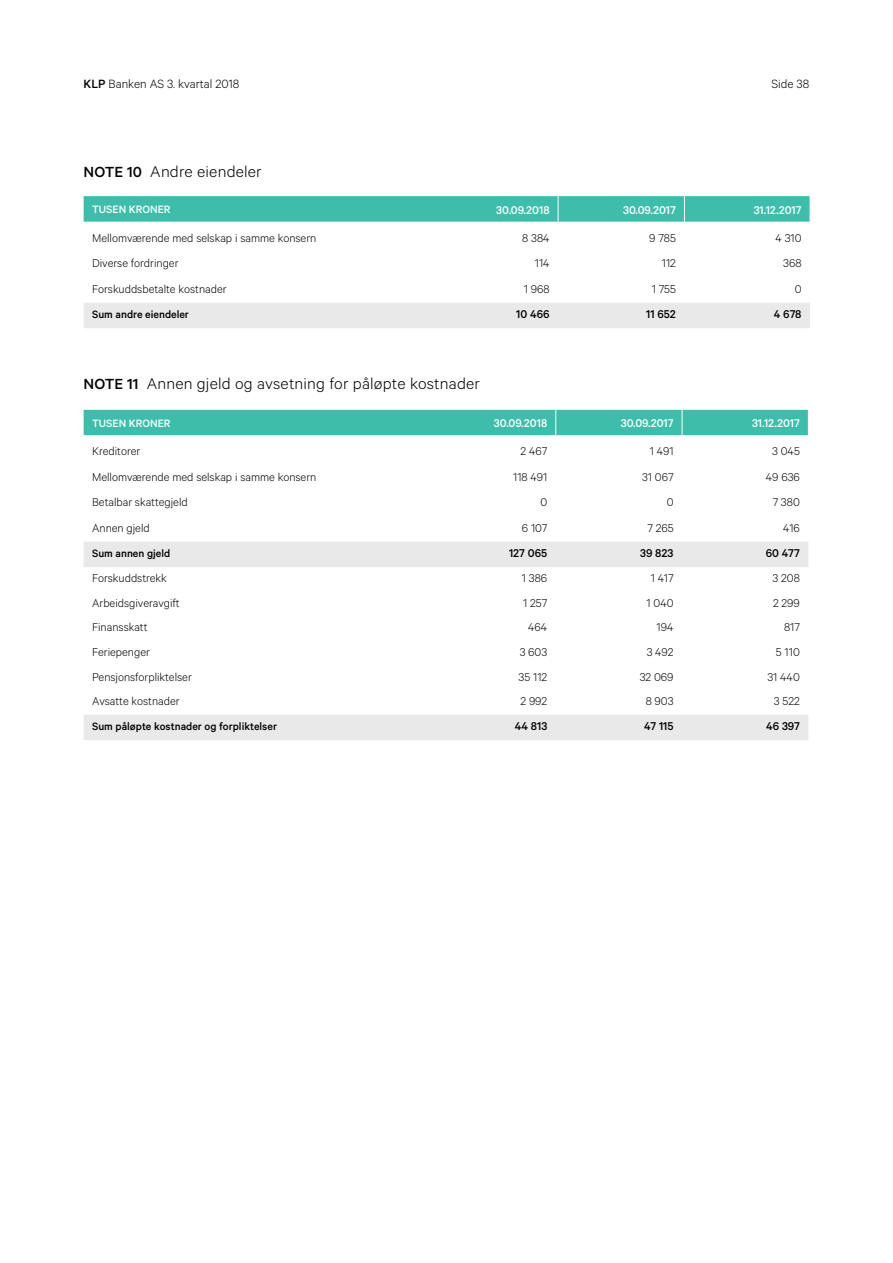
<style>
.page{position:relative;width:893px;height:1263px;background:#fff}
.page>*{position:absolute;margin:0;border:0;box-sizing:border-box;transform-origin:0 0}
.t1{font:300 17.55px "Calibre";letter-spacing:.01em;color:#000;scale:1.04 1}
.t2{font:300 13.5px "Calibre";color:#000}
.t3{font:300 12.75px "Calibre";color:#000}
.t4{font:500 12.75px "Calibre";color:#fff}
.t5{font:500 12.75px "Calibre";color:#000}
.t6{font:500 12px "Calibre";color:#000}
.t7{font:500 12px "Calibre";color:#fff}
.s1{font-weight:500}
.s2{font-weight:500;font-size:16.5px}
</style>
<div class="page">
<div style="left:84px;top:303px;width:726px;height:25px;background:#e8e9e8"></div>
<svg style="left:84px;top:196px;width:726px;height:26px;background:#42beac"></svg>
<svg style="left:84px;top:409px;width:724px;height:27px"></svg>
<svg style="left:84px;top:542px;width:724px;height:198px"></svg>
<div style="left:84px;top:410px;width:724px;height:25px;background:#3ebdab"></div>
<p class="t2" style="left:84px;top:76px;width:157px"><span class="s1">KLP</span> Banken AS 3. kvartal 2018</p>
<p class="t2" style="left:771px;top:76px;width:39px">Side 38</p>
<h1 class="t1" style="left:84px;top:162px;width:173px"><span class="s2">NOTE 10</span> Andre eiendeler</h1>
<p class="t7" style="left:92px;top:202px;width:80px">TUSEN KRONER</p>
<p class="t4" style="left:496px;top:202px;width:55px">30.09.2018</p>
<p class="t4" style="left:623px;top:202px;width:54px">30.09.2017</p>
<p class="t4" style="left:754px;top:202px;width:49px">31.12.2017</p>
<p class="t3" style="left:92px;top:230px;width:226px">Mellomværende med selskap i samme konsern</p>
<p class="t3" style="left:522px;top:230px;width:29px">8 384</p>
<p class="t3" style="left:649px;top:230px;width:28px">9 785</p>
<p class="t3" style="left:776px;top:230px;width:27px">4 310</p>
<p class="t3" style="left:92px;top:256px;width:88px">Diverse fordringer</p>
<p class="t3" style="left:535px;top:256px;width:16px">114</p>
<p class="t3" style="left:662px;top:256px;width:16px">112</p>
<p class="t3" style="left:783px;top:256px;width:20px">368</p>
<p class="t3" style="left:92px;top:281px;width:136px">Forskuddsbetalte kostnader</p>
<p class="t3" style="left:524px;top:281px;width:27px">1 968</p>
<p class="t3" style="left:652px;top:281px;width:26px">1 755</p>
<p class="t3" style="left:795px;top:281px;width:8px">0</p>
<p class="t6" style="left:92px;top:307px;width:98px">Sum andre eiendeler</p>
<p class="t5" style="left:516px;top:307px;width:35px">10 466</p>
<p class="t5" style="left:646px;top:307px;width:31px">11 652</p>
<p class="t5" style="left:774px;top:307px;width:29px">4 678</p>
<h1 class="t1" style="left:84px;top:373px;width:383px"><span class="s2">NOTE 11</span> Annen gjeld og avsetning for påløpte kostnader</h1>
<p class="t7" style="left:92px;top:416px;width:80px">TUSEN KRONER</p>
<p class="t4" style="left:494px;top:416px;width:55px">30.09.2018</p>
<p class="t4" style="left:621px;top:416px;width:54px">30.09.2017</p>
<p class="t4" style="left:752px;top:416px;width:49px">31.12.2017</p>
<p class="t3" style="left:92px;top:444px;width:50px">Kreditorer</p>
<p class="t3" style="left:521px;top:444px;width:28px">2 467</p>
<p class="t3" style="left:650px;top:444px;width:25px">1 491</p>
<p class="t3" style="left:772px;top:444px;width:29px">3 045</p>
<p class="t3" style="left:92px;top:469px;width:226px">Mellomværende med selskap i samme konsern</p>
<p class="t3" style="left:513px;top:469px;width:36px">118 491</p>
<p class="t3" style="left:642px;top:469px;width:33px">31 067</p>
<p class="t3" style="left:766px;top:469px;width:35px">49 636</p>
<p class="t3" style="left:92px;top:495px;width:97px">Betalbar skattegjeld</p>
<p class="t3" style="left:540px;top:495px;width:8px">0</p>
<p class="t3" style="left:667px;top:495px;width:8px">0</p>
<p class="t3" style="left:773px;top:495px;width:29px">7 380</p>
<p class="t3" style="left:92px;top:520px;width:59px">Annen gjeld</p>
<p class="t3" style="left:522px;top:520px;width:27px">6 107</p>
<p class="t3" style="left:647px;top:520px;width:28px">7 265</p>
<p class="t3" style="left:783px;top:520px;width:18px">416</p>
<p class="t6" style="left:92px;top:546px;width:80px">Sum annen gjeld</p>
<p class="t5" style="left:509px;top:546px;width:40px">127 065</p>
<p class="t5" style="left:640px;top:546px;width:35px">39 823</p>
<p class="t5" style="left:766px;top:546px;width:36px">60 477</p>
<p class="t3" style="left:92px;top:571px;width:76px">Forskuddstrekk</p>
<p class="t3" style="left:522px;top:571px;width:27px">1 386</p>
<p class="t3" style="left:651px;top:571px;width:24px">1 417</p>
<p class="t3" style="left:773px;top:571px;width:29px">3 208</p>
<p class="t3" style="left:92px;top:595px;width:89px">Arbeidsgiveravgift</p>
<p class="t3" style="left:523px;top:595px;width:26px">1 257</p>
<p class="t3" style="left:646px;top:595px;width:29px">1 040</p>
<p class="t3" style="left:773px;top:595px;width:28px">2 299</p>
<p class="t3" style="left:92px;top:620px;width:57px">Finansskatt</p>
<p class="t3" style="left:528px;top:620px;width:21px">464</p>
<p class="t3" style="left:657px;top:620px;width:18px">194</p>
<p class="t3" style="left:784px;top:620px;width:17px">817</p>
<p class="t3" style="left:92px;top:645px;width:59px">Feriepenger</p>
<p class="t3" style="left:520px;top:645px;width:29px">3 603</p>
<p class="t3" style="left:647px;top:645px;width:28px">3 492</p>
<p class="t3" style="left:776px;top:645px;width:25px">5 110</p>
<p class="t3" style="left:92px;top:669px;width:101px">Pensjonsforpliktelser</p>
<p class="t3" style="left:519px;top:669px;width:30px">35 112</p>
<p class="t3" style="left:640px;top:669px;width:35px">32 069</p>
<p class="t3" style="left:767px;top:669px;width:34px">31 440</p>
<p class="t3" style="left:92px;top:694px;width:89px">Avsatte kostnader</p>
<p class="t3" style="left:520px;top:694px;width:28px">2 992</p>
<p class="t3" style="left:646px;top:694px;width:29px">8 903</p>
<p class="t3" style="left:774px;top:694px;width:27px">3 522</p>
<p class="t6" style="left:92px;top:719px;width:186px">Sum påløpte kostnader og forpliktelser</p>
<p class="t5" style="left:515px;top:719px;width:34px">44 813</p>
<p class="t5" style="left:644px;top:719px;width:31px">47 115</p>
<p class="t5" style="left:766px;top:719px;width:35px">46 397</p>
</div>
